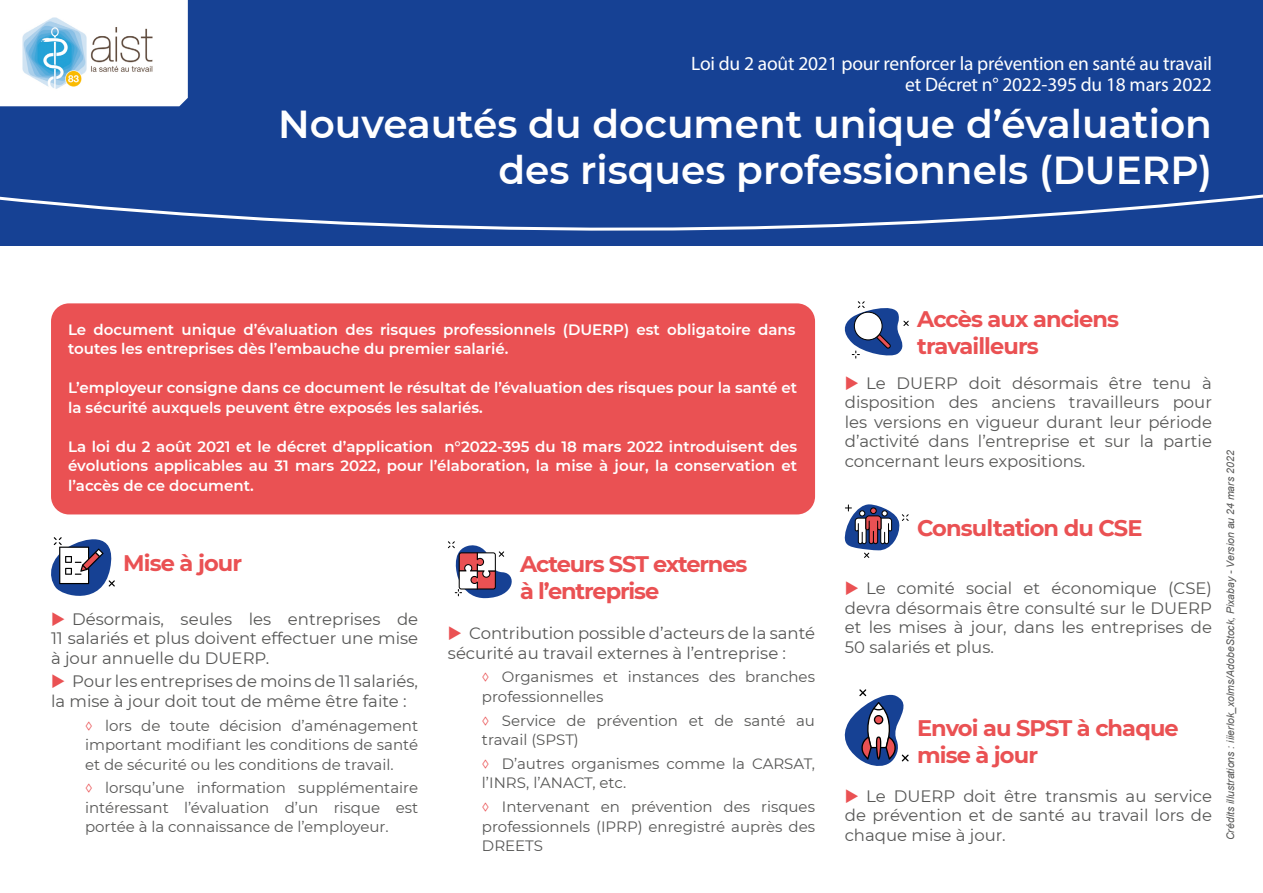
<style>
.page{position:relative;width:1263px;height:893px;background:#fff}
.page>*{position:absolute;margin:0;border:0;box-sizing:border-box;transform-origin:0 0}
.t1{font:600 39px/46.5px "Montserrat";color:#fff;text-align:right}
.t2{font:700 22.5px/27px "Montserrat";letter-spacing:-.04em;color:#ea5153}
.t3{font:19.5px/21px "Myriad Pro";letter-spacing:-.01em;color:#fff;text-align:right}
.t4{font:16.5px/19.5px "Montserrat";color:#575756;text-align:justify}
.t5{font:15px/19.5px "Montserrat";color:#575756;text-align:justify}
.t6{font:600 15px/19.5px "Montserrat";color:#fff}
.t7{font:italic 10.5px "Arial";color:#575756}
.s1{color:#ea5153}
</style>
<div class="page">
<div style="left:0;top:0;width:1263px;height:245px;background:#164194"></div>
<svg style="left:0;top:194px;width:1263px;height:37px"></svg>
<svg style="left:448px;top:541px;width:64px;height:57px"></svg>
<svg style="left:844px;top:301px;width:65px;height:58px"></svg>
<svg style="left:844px;top:504px;width:65px;height:54px"></svg>
<svg style="left:844px;top:689px;width:65px;height:77px"></svg>
<div style="left:51px;top:303px;width:764px;height:211px;background:#ea5153;border-radius:18px"></div>
<div style="left:0;top:0;width:188px;height:106px;background:#fff"></div>
<img style="left:16px;top:11px;width:143px;height:84px">
<svg style="left:51px;top:537px;width:64px;height:59px"></svg>
<p class="t3" style="left:691px;top:53px;width:522px">Loi du 2 août 2021 pour renforcer la prévention en santé au travail et Décret n° 2022-395 du 18 mars 2022</p>
<h1 class="t1" style="left:278px;top:99px;width:935px">Nouveautés du document unique d’évaluation des risques professionnels (DUERP)</h1>
<p class="t6" style="left:68px;top:319px;width:729px">Le document unique d’évaluation des risques professionnels (DUERP) est obligatoire dans toutes les entreprises dès l’embauche du premier salarié.</p>
<p class="t6" style="left:68px;top:378px;width:731px">L’employeur consigne dans ce document le résultat de l’évaluation des risques pour la santé et la sécurité auxquels peuvent être exposés les salariés.</p>
<p class="t6" style="left:68px;top:436px;width:731px;text-align:justify">La loi du 2 août 2021 et le décret d’application n°2022-395 du 18 mars 2022 introduisent des évolutions applicables au 31 mars 2022, pour l’élaboration, la mise à jour, la conservation et l’accès de ce document.</p>
<h2 class="t2" style="left:123px;top:549px;width:120px">Mise à jour</h2>
<h2 class="t2" style="left:520px;top:550px;width:229px">Acteurs SST externes à l’entreprise</h2>
<p class="t4" style="left:448px;top:623px;width:369px;text-indent:21px">Contribution possible d’acteurs de la santé sécurité au travail externes à l’entreprise :</p>
<p class="t5" style="left:482px;top:667px;width:335px"><span class="s1">◊</span> Organismes et instances des branches professionnelles</p>
<p class="t5" style="left:482px;top:710px;width:335px"><span class="s1">◊</span> Service de prévention et de santé au travail (SPST)</p>
<p class="t5" style="left:482px;top:753px;width:335px"><span class="s1">◊</span> D’autres organismes comme la CARSAT, l’INRS, l’ANACT, etc.</p>
<p class="t5" style="left:482px;top:797px;width:335px"><span class="s1">◊</span> Intervenant en prévention des risques professionnels (IPRP) enregistré auprès des DREETS</p>
<p class="t4" style="left:51px;top:608px;width:369px;text-indent:21px">Désormais, seules les entreprises de 11 salariés et plus doivent effectuer une mise à jour annuelle du DUERP.</p>
<p class="t4" style="left:51px;top:671px;width:369px;text-indent:21px">Pour les entreprises de moins de 11 salariés, la mise à jour doit tout de même être faite :</p>
<p class="t5" style="left:85px;top:715px;width:335px"><span class="s1">◊</span> lors de toute décision d’aménagement important modifiant les conditions de santé et de sécurité ou les conditions de travail.</p>
<p class="t5" style="left:85px;top:778px;width:335px"><span class="s1">◊</span> lorsqu’une information supplémentaire intéressant l’évaluation d’un risque est portée à la connaissance de l’employeur.</p>
<h2 class="t2" style="left:917px;top:305px;width:203px">Accès aux anciens travailleurs</h2>
<p class="t4" style="left:845px;top:372px;width:369px;text-indent:21px">Le DUERP doit désormais être tenu à disposition des anciens travailleurs pour les versions en vigueur durant leur période d’activité dans l’entreprise et sur la partie concernant leurs expositions.</p>
<h2 class="t2" style="left:917px;top:514px;width:227px">Consultation du CSE</h2>
<p class="t4" style="left:845px;top:578px;width:369px;text-indent:21px">Le comité social et économique (CSE) devra désormais être consulté sur le DUERP et les mises à jour, dans les entreprises de 50 salariés et plus.</p>
<h2 class="t2" style="left:917px;top:714px;width:263px">Envoi au SPST à chaque mise à jour</h2>
<p class="t4" style="left:845px;top:785px;width:369px;text-indent:21px">Le DUERP doit être transmis au service de prévention et de santé au travail lors de chaque mise à jour.</p>
<p class="t7" style="left:1224px;top:840px;width:391px;rotate:-90deg">Crédits illustrations : iiierlok_xolms/AdobeStock, Pixabay - Version au 24 mars 2022</p>
</div>
